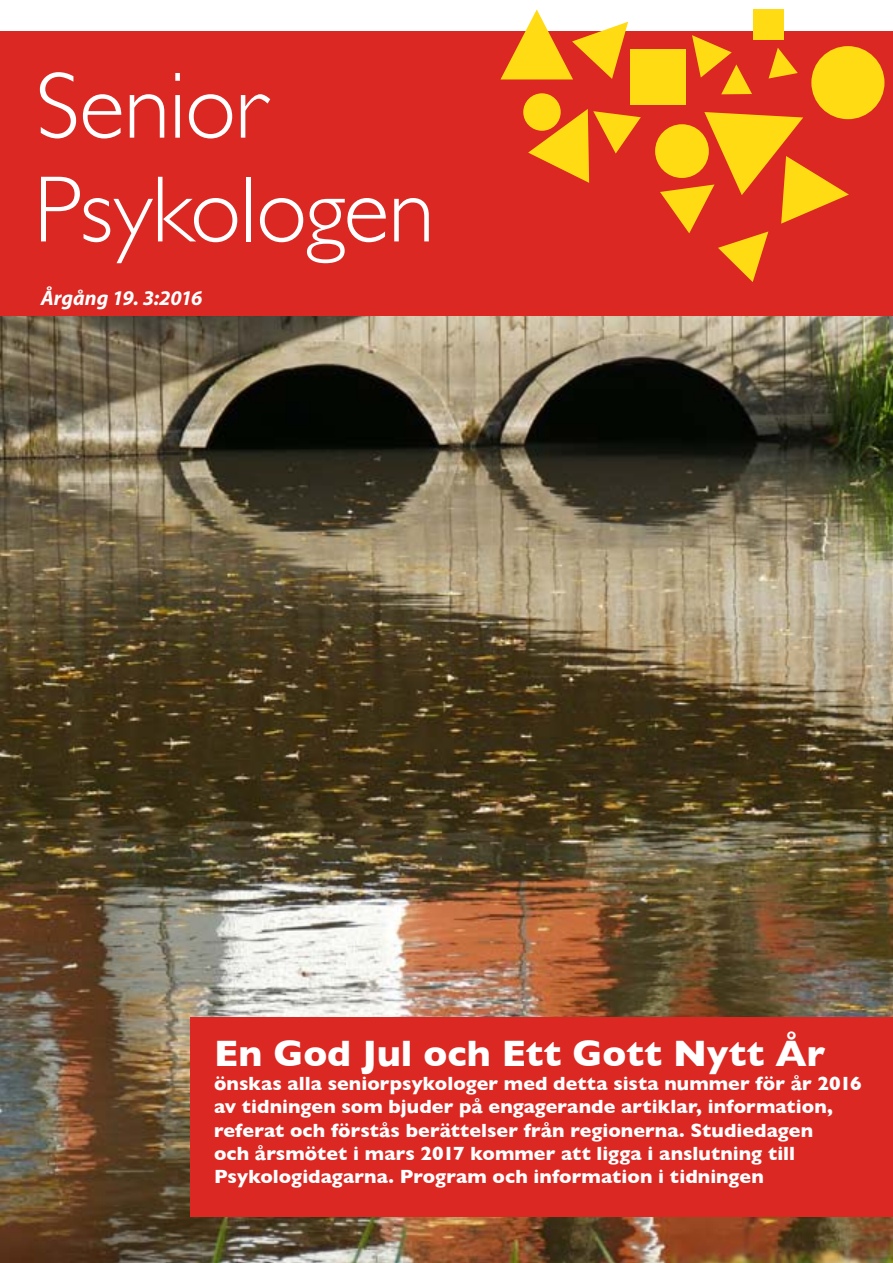
<style>
.page{position:relative;width:893px;height:1263px;background:#fff}
.page>*{position:absolute;margin:0;border:0;box-sizing:border-box;transform-origin:0 0}
.t1{font:300 94.8px/103.8px "Gill Sans";letter-spacing:-.015em;color:#fff}
.t2{font:700 37.5px "Gill Sans";color:#fff}
.t3{font:italic 700 21px "Myriad Pro";letter-spacing:-.005em;color:#fff}
.t4{font:700 19.5px/23.4px "Gill Sans";letter-spacing:.005em;color:#fff}
</style>
<div class="page">
<img style="left:0;top:316px;width:893px;height:947px">
<div style="left:0;top:31px;width:893px;height:285px;background:#db2823"></div>
<svg style="left:500px;top:9px;width:128px;height:70px"></svg>
<svg style="left:660px;top:112px;width:189px;height:170px"></svg>
<svg style="left:528px;top:109px;width:113px;height:74px"></svg>
<svg style="left:769px;top:48px;width:29px;height:31px"></svg>
<svg style="left:692px;top:35px;width:60px;height:59px"></svg>
<div style="left:523px;top:93px;width:38px;height:38px;background:#ffdb14;border-radius:50%"></div>
<div style="left:655px;top:124px;width:54px;height:54px;background:#ffdb14;border-radius:50%"></div>
<div style="left:811px;top:46px;width:73px;height:73px;background:#ffdb14;border-radius:50%"></div>
<div style="left:631px;top:49px;width:55px;height:56px;background:#ffdb14"></div>
<div style="left:753px;top:9px;width:31px;height:31px;background:#ffdb14"></div>
<div style="left:190px;top:1017px;width:703px;height:199px;background:#db2823"></div>
<h1 class="t1" style="left:34px;top:54px;width:403px">Senior<br>Psykologen</h1>
<p class="t3" style="left:41px;top:287px;width:163px">Årgång 19. 3:2016</p>
<h2 class="t2" style="left:214px;top:1032px;width:613px">En God Jul och Ett Gott Nytt År</h2>
<p class="t4" style="left:214px;top:1071px;width:649px">önskas alla seniorpsykologer med detta sista nummer för år 2016 av tidningen som bjuder på engagerande artiklar, information, referat och förstås berättelser från regionerna. Studiedagen<br>och årsmötet i mars 2017 kommer att ligga i anslutning till Psykologidagarna. Program och information i tidningen</p>
</div>
